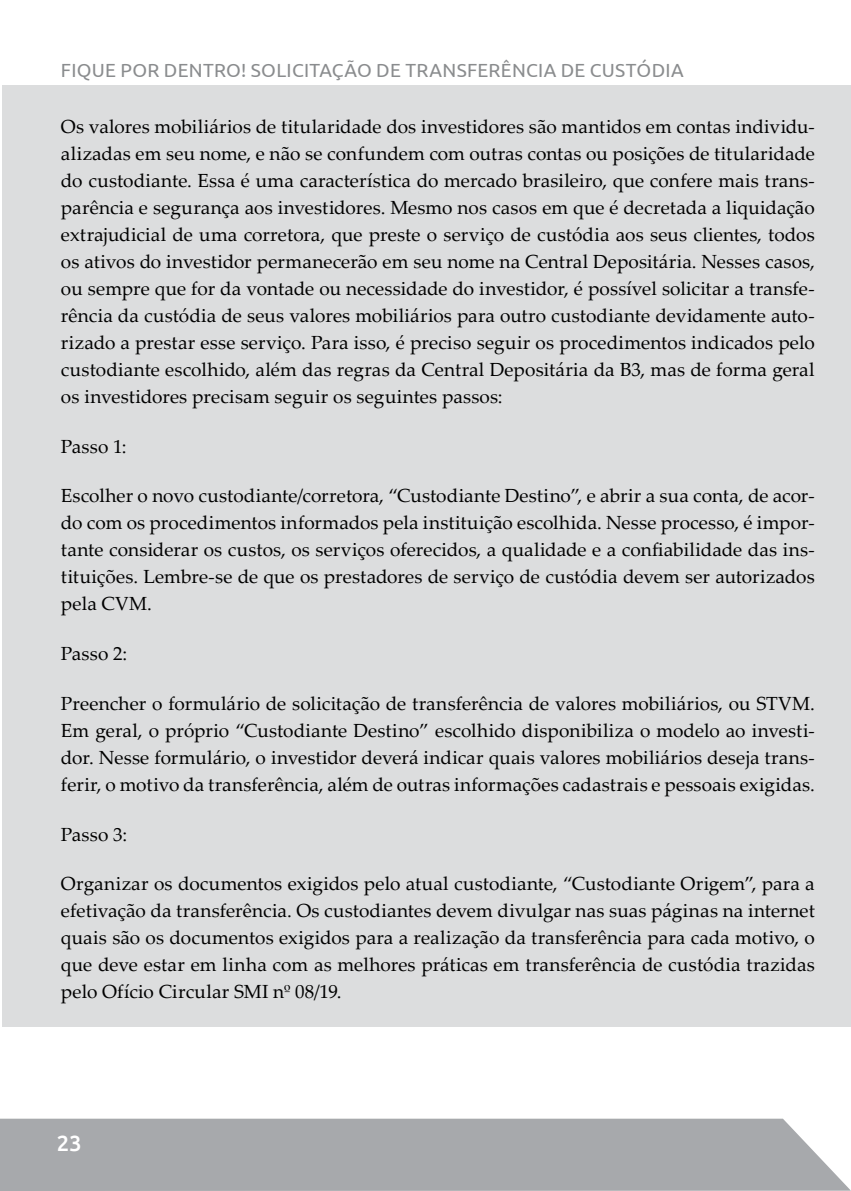
<style>
.page{position:relative;width:851px;height:1191px;background:#fff}
.page>*{position:absolute;margin:0;border:0;box-sizing:border-box;transform-origin:0 0}
.t1{font:500 22px "Ubuntu";color:#fff}
.t2{font:19px/27px "Palatino Linotype";letter-spacing:.01em;color:#000;text-align:justify}
.t3{font:19px "Ubuntu";letter-spacing:.015em;color:#8a8c8e}
</style>
<div class="page">
<div style="left:0;top:1118px;width:850px;height:73px;background:#a7a9ac"></div>
<div style="left:3px;top:85px;width:847px;height:941px;background:#dcddde"></div>
<p class="t3" style="left:61px;top:59px;width:624px">FIQUE POR DENTRO! SOLICITAÇÃO DE TRANSFERÊNCIA DE CUSTÓDIA</p>
<p class="t2" style="left:61px;top:112px;width:755px">Os valores mobiliários de titularidade dos investidores são mantidos em contas individu&shy;alizadas em seu nome, e não se confundem com outras contas ou posições de titularidade do custodiante. Essa é uma característica do mercado brasileiro, que confere mais trans&shy;parência e segurança aos investidores. Mesmo nos casos em que é decretada a liquidação extrajudicial de uma corretora, que preste o serviço de custódia aos seus clientes, todos os ativos do investidor permanecerão em seu nome na Central Depositária. Nesses casos, ou sempre que for da vontade ou necessidade do investidor, é possível solicitar a transfe&shy;rência da custódia de seus valores mobiliários para outro custodiante devidamente auto&shy;rizado a prestar esse serviço. Para isso, é preciso seguir os procedimentos indicados pelo custodiante escolhido, além das regras da Central Depositária da B3, mas de forma geral os investidores precisam seguir os seguintes passos:</p>
<p class="t2" style="left:61px;top:432px;width:67px">Passo 1:</p>
<p class="t2" style="left:61px;top:482px;width:755px">Escolher o novo custodiante/corretora, “Custodiante Destino”, e abrir a sua conta, de acor&shy;do com os procedimentos informados pela instituição escolhida. Nesse processo, é impor&shy;tante considerar os custos, os serviços oferecidos, a qualidade e a confiabilidade das ins&shy;tituições. Lembre-se de que os prestadores de serviço de custódia devem ser autorizados pela CVM.</p>
<p class="t2" style="left:61px;top:639px;width:68px">Passo 2:</p>
<p class="t2" style="left:61px;top:689px;width:755px">Preencher o formulário de solicitação de transferência de valores mobiliários, ou STVM.<br>Em geral, o próprio “Custodiante Destino” escolhido disponibiliza o modelo ao investi&shy;dor. Nesse formulário, o investidor deverá indicar quais valores mobiliários deseja trans&shy;ferir, o motivo da transferência, além de outras informações cadastrais e pessoais exigidas.</p>
<p class="t2" style="left:61px;top:820px;width:68px">Passo 3:</p>
<p class="t2" style="left:61px;top:869px;width:755px">Organizar os documentos exigidos pelo atual custodiante, “Custodiante Origem”, para a efetivação da transferência. Os custodiantes devem divulgar nas suas páginas na internet quais são os documentos exigidos para a realização da transferência para cada motivo, o que deve estar em linha com as melhores práticas em transferência de custódia trazidas pelo Ofício Circular SMI nº 08/19.</p>
<p class="t1" style="left:57px;top:1129px;width:27px">23</p>
</div>
